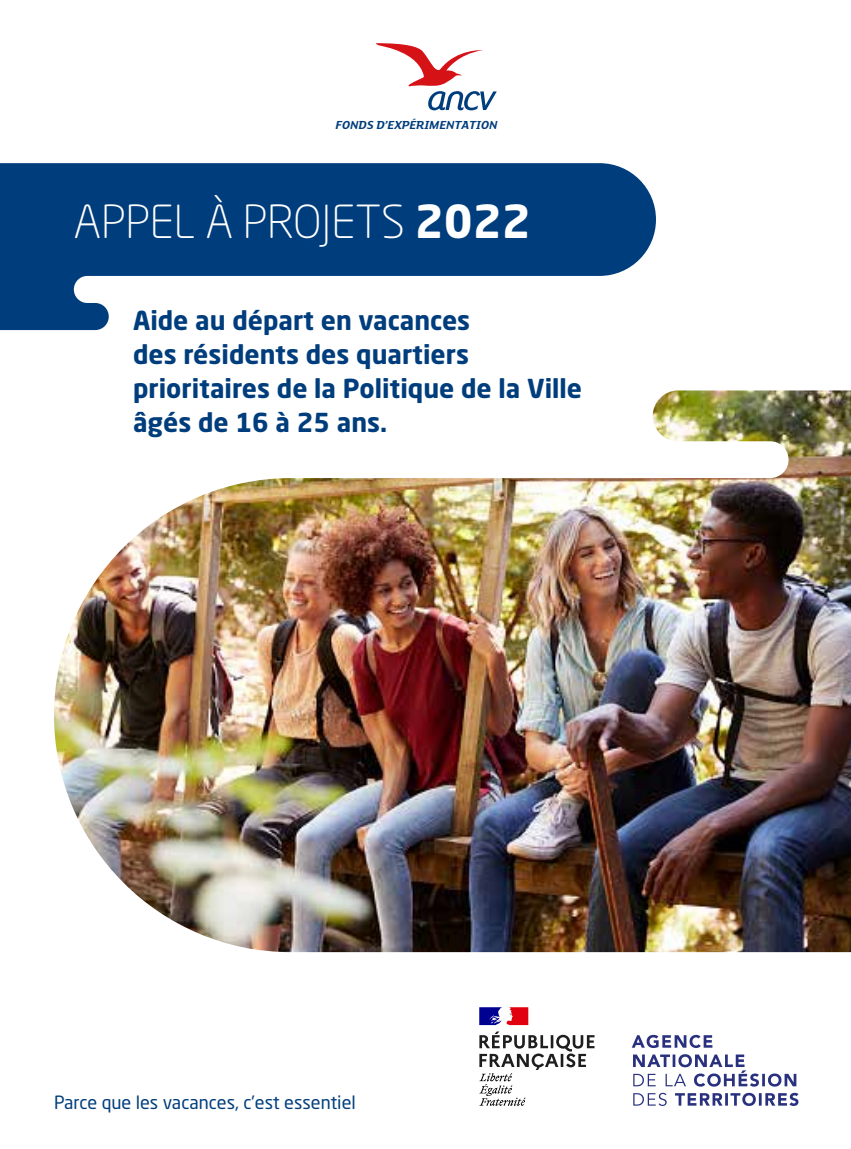
<style>
.page{position:relative;width:851px;height:1149px;background:#fff}
.page>*{position:absolute;margin:0;border:0;box-sizing:border-box;transform-origin:0 0}
.t1{font:300 45px "Neo Sans Pro";color:#fff}
.t2{font:700 25.8px/33.9px "Neo Sans Pro";color:#003d7c}
.t3{font:18px "Neo Sans Pro";color:#003d7c}
.t4{font:12.75px "FS Lola Bold Italic Regular";color:#003d7c}
.s1{font-weight:700}
</style>
<div class="page">
<svg style="left:0;top:163px;width:656px;height:167px;fill:#003d7c"></svg>
<svg style="left:375px;top:43px;width:121px;height:67px"></svg>
<img style="left:54px;top:390px;width:796px;height:561px">
<svg style="left:479px;top:1007px;width:49px;height:17px"></svg>
<svg style="left:479px;top:1031px;width:115px;height:74px"></svg>
<svg style="left:631px;top:1034px;width:167px;height:71px"></svg>
<p class="t4" style="left:335px;top:118px;width:163px">FONDS D’EXPÉRIMENTATION</p>
<h1 class="t1" style="left:73px;top:195px;width:459px">APPEL À PROJETS <span class="s1">2022</span></h1>
<p class="t2" style="left:133px;top:303px;width:450px">Aide au départ en vacances<br>des résidents des quartiers prioritaires de la Politique de la Ville âgés de 16 à 25 ans.</p>
<p class="t3" style="left:54px;top:1090px;width:303px">Parce que les vacances, c’est essentiel</p>
</div>
